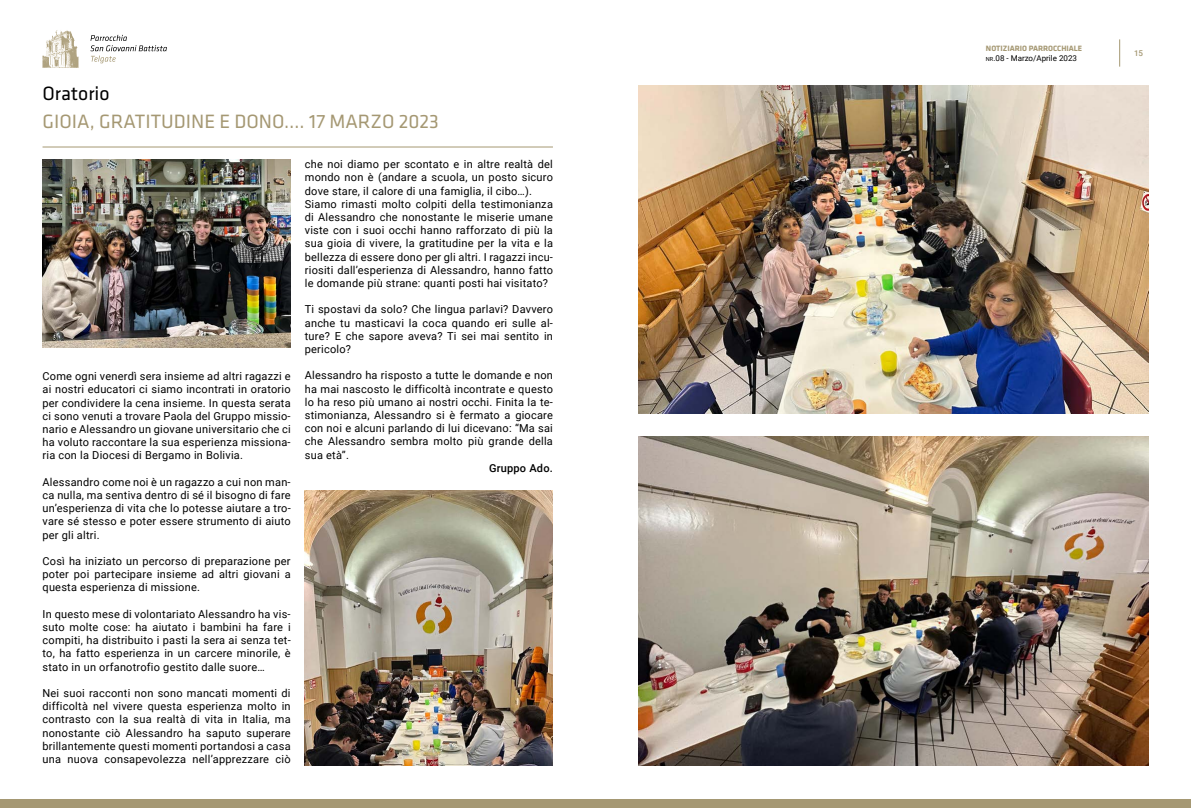
<style>
.page{position:relative;width:1191px;height:808px;background:#fff}
.page>*{position:absolute;margin:0;border:0;box-sizing:border-box;transform-origin:0 0}
.t1{font:20px "Klavika";color:#a59873}
.t2{font:20px "Klavika";color:#000}
.t3{font:11px/13.2px "Roboto";letter-spacing:.02em;color:#000;text-align:justify}
.t4{font:500 11px "Roboto";letter-spacing:.02em;color:#000}
.t5{font:700 8px "Klavika";color:#a59873}
.t6{font:8px "Roboto";color:#000}
.t7{font:500 8px "Roboto";color:#a59873}
.s1{font-size:5.6px}
.s2{font-style:inherit}
</style>
<div class="page">
<div style="left:0;top:799px;width:1191px;height:9px;background:#a59873"></div>
<svg style="left:90px;top:35px;width:77px;height:28px"></svg>
<img style="left:42px;top:30px;width:37px;height:38px">
<svg style="left:1119px;top:39px;width:1px;height:28px"></svg>
<hr style="left:43px;top:147px;width:510px;height:1px;background:#a59873">
<img style="left:43px;top:160px;width:248px;height:188px">
<img style="left:638px;top:85px;width:510px;height:329px">
<img style="left:638px;top:437px;width:510px;height:328px">
<img style="left:305px;top:490px;width:248px;height:275px">
<h1 class="t2" style="left:43px;top:83px;width:69px">Oratorio</h1>
<h1 class="t1" style="left:43px;top:111px;width:398px">GIOIA, GRATITUDINE E DONO…. 17 MARZO 2023</h1>
<p class="t3" style="left:43px;top:369px;width:250px">Come ogni venerdì sera insieme ad altri ragazzi e ai nostri educatori ci siamo incontrati in oratorio per condividere la cena insieme. In questa serata ci sono venuti a trovare Paola del Gruppo missio&shy;nario e Alessandro un giovane universitario che ci ha voluto raccontare la sua esperienza missiona&shy;ria con la Diocesi di Bergamo in Bolivia.</p>
<p class="t3" style="left:43px;top:475px;width:250px">Alessandro come noi è un ragazzo a cui non man&shy;ca nulla, ma sentiva dentro di sé il bisogno di fare un’esperienza di vita che lo potesse aiutare a tro&shy;vare sé stesso e poter essere strumento di aiuto per gli altri.</p>
<p class="t3" style="left:43px;top:554px;width:250px">Così ha iniziato un percorso di preparazione per poter poi partecipare insieme ad altri giovani a questa esperienza di missione.</p>
<p class="t3" style="left:43px;top:607px;width:250px">In questo mese di volontariato Alessandro ha vis&shy;suto molte cose: ha aiutato i bambini ha fare i compiti, ha distribuito i pasti la sera ai senza tet&shy;to, ha fatto esperienza in un carcere minorile, è stato in un orfanotrofio gestito dalle suore…</p>
<p class="t3" style="left:43px;top:686px;width:250px">Nei suoi racconti non sono mancati momenti di difficoltà nel vivere questa esperienza molto in contrasto con la sua realtà di vita in Italia, ma nonostante ciò Alessandro ha saputo superare brillantemente questi momenti portandosi a casa una nuova consapevolezza nell’apprezzare ciò</p>
<p class="t3" style="left:305px;top:157px;width:250px;text-align:left">che noi diamo per scontato e in altre realtà del mondo non è (andare a scuola, un posto sicuro dove stare, il calore di una famiglia, il cibo…).<br>Siamo rimasti molto colpiti della testimonianza di Alessandro che nonostante le miserie umane viste con i suoi occhi hanno rafforzato di più la sua gioia di vivere, la gratitudine per la vita e la bellezza di essere dono per gli altri. I ragazzi incu&shy;riositi dall’esperienza di Alessandro, hanno fatto le domande più strane: quanti posti hai visitato?</p>
<p class="t3" style="left:305px;top:302px;width:250px">Ti spostavi da solo? Che lingua parlavi? Davvero anche tu masticavi la coca quando eri sulle al&shy;ture? E che sapore aveva? Ti sei mai sentito in pericolo?</p>
<p class="t3" style="left:305px;top:368px;width:250px">Alessandro ha risposto a tutte le domande e non ha mai nascosto le difficoltà incontrate e questo lo ha reso più umano ai nostri occhi. Finita la te&shy;stimonianza, Alessandro si è fermato a giocare con noi e alcuni parlando di lui dicevano: “Ma sai che Alessandro sembra molto più grande della sua età”.</p>
<p class="t4" style="left:489px;top:460px;width:65px">Gruppo Ado.</p>
<p class="t5" style="left:986px;top:44px;width:98px">NOTIZIARIO PARROCCHIALE</p>
<p class="t6" style="left:986px;top:53px;width:93px"><span class="s1">nr</span><span class="s2">.</span>08 - Marzo/Aprile 2023</p>
<p class="t7" style="left:1134px;top:48px;width:11px">15</p>
</div>
